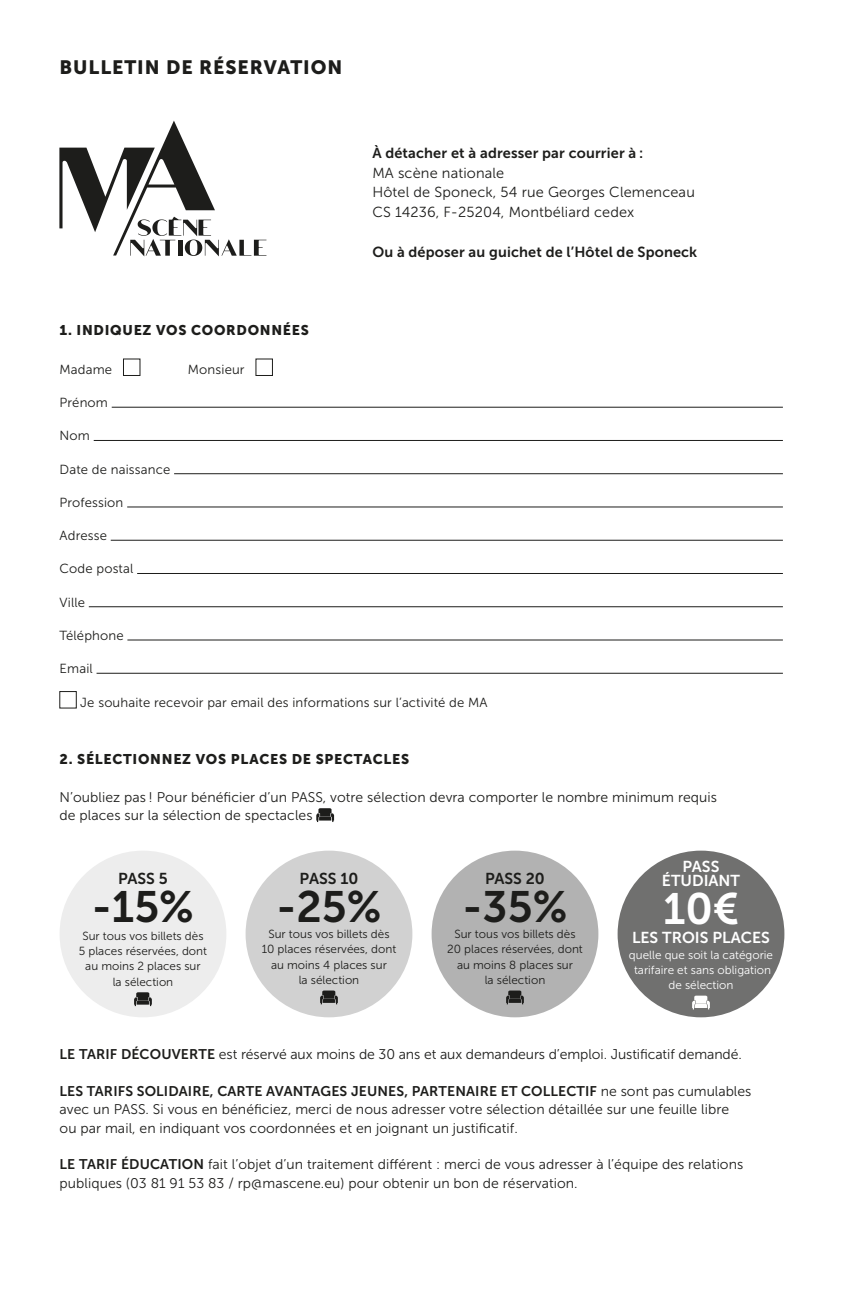
<style>
.page{position:relative;width:844px;height:1290px;background:#fff}
.page>*{position:absolute;margin:0;border:0;box-sizing:border-box;transform-origin:0 0}
.t1{font:43.75px "Museo Sans 700";color:#1d1d1b}
.t2{font:43.75px "Museo Sans 700";color:#fff}
.t3{font:19.25px "Museo Sans 900";letter-spacing:.05em;color:#1d1d1b}
.t4{font:15.75px/14px "Museo Sans 700";color:#fff;text-align:center}
.t5{font:15.75px "Museo Sans 700";color:#1d1d1b}
.t6{font:14.53px/19.8px "Museo Sans 300";letter-spacing:.01em;color:#1d1d1b}
.t7{font:14.53px "Museo Sans 700";letter-spacing:.01em;color:#1d1d1b}
.t8{font:14px/18.4px "Museo Sans 300";letter-spacing:.005em;color:#1d1d1b}
.t9{font:14px "Museo Sans 700";letter-spacing:.01em;color:#1d1d1b}
.t10{font:14px "Museo Sans 900";letter-spacing:.05em;color:#1d1d1b}
.t11{font:13.12px "Museo Sans 300";letter-spacing:.01em;color:#1d1d1b}
.t12{font:11.72px/15.2px "Museo Sans 300";color:#1d1d1b;text-align:center}
.t13{font:11.72px/15.2px "Museo Sans 300";color:#fff;text-align:center}
.s1{font-family:"Museo Sans 700"}
.s2{font-family:"Museo Sans 300"}
</style>
<div class="page">
<hr style="left:112px;top:407px;width:670px;height:1px;background:#1d1d1b">
<hr style="left:94px;top:440px;width:688px;height:1px;background:#1d1d1b">
<hr style="left:174px;top:473px;width:608px;height:1px;background:#1d1d1b">
<hr style="left:127px;top:507px;width:655px;height:1px;background:#1d1d1b">
<hr style="left:111px;top:540px;width:671px;height:1px;background:#1d1d1b">
<hr style="left:137px;top:573px;width:645px;height:1px;background:#1d1d1b">
<hr style="left:89px;top:606px;width:693px;height:1px;background:#1d1d1b">
<hr style="left:127px;top:640px;width:655px;height:1px;background:#1d1d1b">
<hr style="left:96px;top:673px;width:686px;height:1px;background:#1d1d1b">
<div style="left:123px;top:359px;width:17px;height:17px;border:1px solid #1d1d1b"></div>
<svg style="left:316px;top:808px;width:18px;height:14px"></svg>
<div style="left:245px;top:850px;width:167px;height:167px;background:#d1d1d1;border-radius:50%"></div>
<svg style="left:320px;top:990px;width:18px;height:14px"></svg>
<div style="left:431px;top:850px;width:167px;height:167px;background:#b2b2b2;border-radius:50%"></div>
<svg style="left:506px;top:990px;width:17px;height:14px"></svg>
<div style="left:617px;top:850px;width:167px;height:167px;background:#70706f;border-radius:50%"></div>
<svg style="left:692px;top:995px;width:17px;height:14px"></svg>
<svg style="left:59px;top:121px;width:207px;height:135px"></svg>
<div style="left:60px;top:850px;width:166px;height:167px;background:#ededed;border-radius:50%"></div>
<svg style="left:134px;top:992px;width:18px;height:14px"></svg>
<h2 class="t3" style="left:60px;top:56px;width:284px">BULLETIN DE RÉSERVATION</h2>
<p class="t7" style="left:372px;top:145px;width:272px">À détacher et à adresser par courrier à :</p>
<p class="t6" style="left:372px;top:163px;width:324px">MA scène nationale<br>Hôtel de Sponeck, 54 rue Georges Clemenceau<br>CS 14236, F-25204, Montbéliard cedex</p>
<p class="t7" style="left:372px;top:244px;width:326px">Ou à déposer au guichet de l’Hôtel de Sponeck</p>
<p class="t10" style="left:60px;top:323px;width:251px">1. INDIQUEZ VOS COORDONNÉES</p>
<p class="t11" style="left:60px;top:362px;width:54px">Madame</p>
<p class="t11" style="left:188px;top:362px;width:58px">Monsieur</p>
<p class="t11" style="left:60px;top:396px;width:50px">Prénom</p>
<p class="t11" style="left:60px;top:429px;width:32px">Nom</p>
<p class="t11" style="left:60px;top:462px;width:112px">Date de naissance</p>
<p class="t11" style="left:60px;top:495px;width:65px">Profession</p>
<p class="t11" style="left:60px;top:529px;width:49px">Adresse</p>
<p class="t11" style="left:60px;top:562px;width:75px">Code postal</p>
<p class="t11" style="left:60px;top:595px;width:27px">Ville</p>
<p class="t11" style="left:60px;top:628px;width:65px">Téléphone</p>
<p class="t11" style="left:60px;top:662px;width:35px">Email</p>
<p class="t11" style="left:80px;top:695px;width:409px">Je souhaite recevoir par email des informations sur l’activité de MA</p>
<p class="t10" style="left:60px;top:751px;width:351px">2. SÉLECTIONNEZ VOS PLACES DE SPECTACLES</p>
<p class="t8" style="left:60px;top:788px;width:658px">N’oubliez pas ! Pour bénéficier d’un PASS, votre sélection devra comporter le nombre minimum requis de places sur la sélection de spectacles</p>
<p class="t5" style="left:118px;top:870px;width:51px">PASS 5</p>
<h1 class="t1" style="left:92px;top:883px;width:103px">-15%</h1>
<p class="t12" style="left:79px;top:928px;width:130px">Sur tous vos billets dès<br>5 places réservées, dont au moins 2 places sur<br>la sélection</p>
<p class="t5" style="left:299px;top:870px;width:60px">PASS 10</p>
<h1 class="t1" style="left:276px;top:883px;width:106px">-25%</h1>
<p class="t12" style="left:261px;top:942px;width:136px">10 places réservées, dont au moins 4 places sur<br>la sélection</p>
<p class="t12" style="left:268px;top:926px;width:123px">Sur tous vos billets dès</p>
<p class="t5" style="left:485px;top:870px;width:61px">PASS 20</p>
<h1 class="t1" style="left:462px;top:883px;width:106px">-35%</h1>
<p class="t12" style="left:447px;top:942px;width:137px">20 places réservées, dont au moins 8 places sur<br>la sélection</p>
<p class="t12" style="left:454px;top:926px;width:123px">Sur tous vos billets dès</p>
<p class="t4" style="left:661px;top:859px;width:80px">PASS<br>ÉTUDIANT</p>
<h1 class="t2" style="left:663px;top:884px;width:77px">10€</h1>
<p class="t4" style="left:632px;top:931px;width:139px">LES TROIS PLACES</p>
<p class="t13" style="left:628px;top:947px;width:145px">quelle que soit la catégorie tarifaire et sans obligation de sélection</p>
<p class="t8" style="left:60px;top:1045px;width:683px"><span class="s1">LE TARIF DÉCOUVERTE</span> est réservé aux moins de 30 ans et aux demandeurs d’emploi. Justificatif demandé.</p>
<p class="t9" style="left:60px;top:1083px;width:693px">LES TARIFS SOLIDAIRE, CARTE AVANTAGES JEUNES, PARTENAIRE ET COLLECTIF <span class="s2">ne sont pas cumulables</span></p>
<p class="t8" style="left:60px;top:1100px;width:671px">avec un PASS. Si vous en bénéficiez, merci de nous adresser votre sélection détaillée sur une feuille libre ou par mail, en indiquant vos coordonnées et en joignant un justificatif.</p>
<p class="t8" style="left:60px;top:1155px;width:685px"><span class="s1">LE TARIF ÉDUCATION</span> fait l’objet d’un traitement différent : merci de vous adresser à l’équipe des relations publiques (03 81 91 53 83 / rp@mascene.eu) pour obtenir un bon de réservation.</p>
</div>
